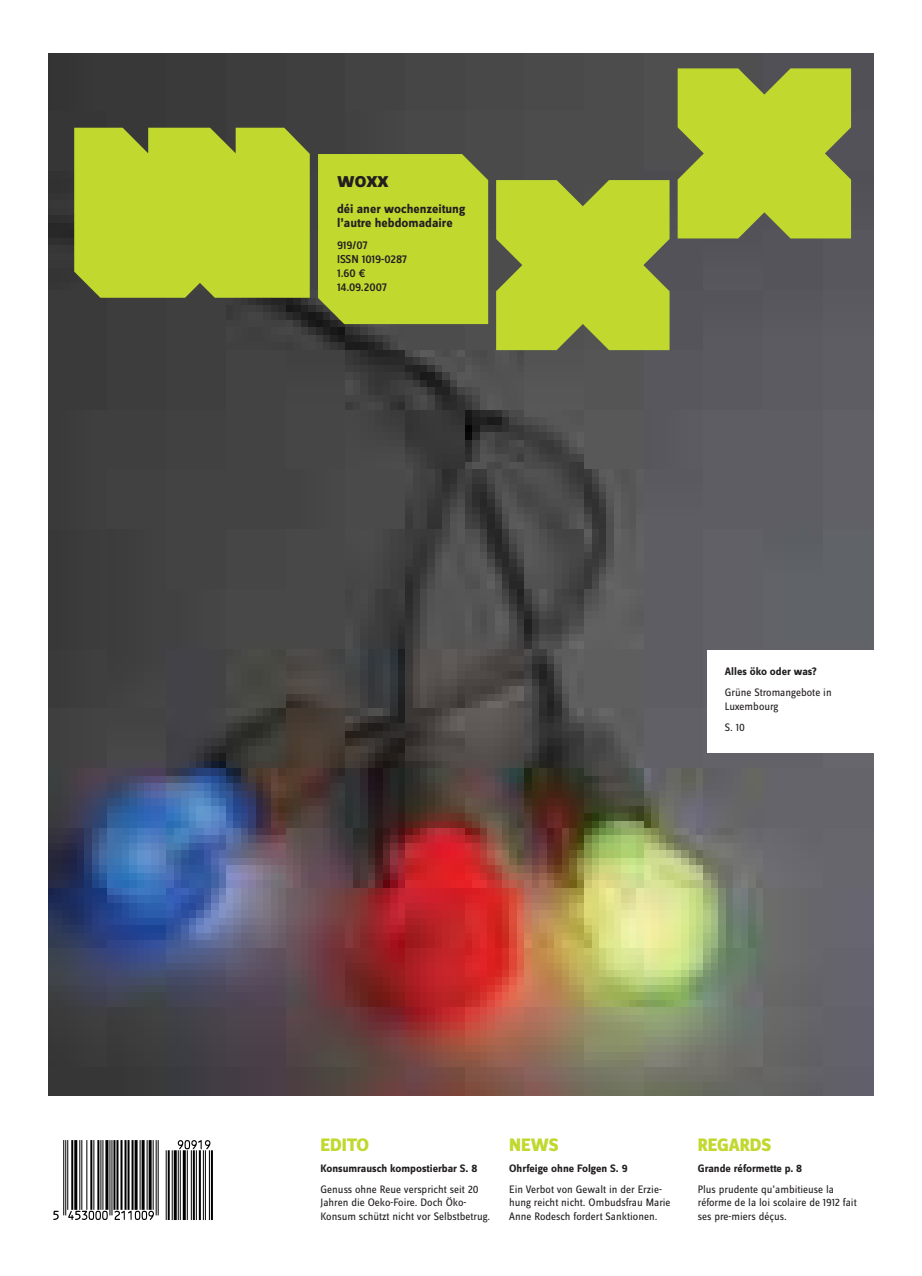
<style>
.page{position:relative;width:922px;height:1276px;background:#fff}
.page>*{position:absolute;margin:0;border:0;box-sizing:border-box;transform-origin:0 0}
.t1{font:700 23.12px "Zine Sans Dis";color:#231f20}
.t2{font:800 18.75px "Zine Sans Dis";letter-spacing:-.01em;color:#c1d82f}
.t3{font:700 13.12px/14.4px "Zine Sans Dis";color:#231f20}
.t4{font:500 11.88px/13.8px "Zine Sans Dis";letter-spacing:-.01em;color:#231f20}
.t5{font:11.25px/13.8px "Zine Sans Dis";color:#231f20}
.t6{font:700 11.25px "Zine Sans Dis";color:#231f20}
</style>
<div class="page">
<img style="left:49px;top:53px;width:823px;height:1042px">
<svg style="left:496px;top:180px;width:173px;height:170px;background:#b6cb32"></svg>
<svg style="left:677px;top:68px;width:173px;height:170px;background:#b6ca32"></svg>
<div style="left:318px;top:154px;width:170px;height:170px;background:#c1d82f"></div>
<div style="left:74px;top:128px;width:236px;height:170px;background:#c1d82f"></div>
<svg style="left:178px;top:1140px;width:32px;height:9px"></svg>
<svg style="left:114px;top:1210px;width:40px;height:10px"></svg>
<svg style="left:68px;top:1210px;width:40px;height:10px"></svg>
<svg style="left:53px;top:1210px;width:6px;height:10px"></svg>
<hr style="left:211px;top:1150px;width:2px;height:70px;background:#000">
<hr style="left:209px;top:1150px;width:1px;height:70px;background:#000">
<hr style="left:205px;top:1150px;width:1px;height:70px;background:#000">
<hr style="left:203px;top:1150px;width:1px;height:70px;background:#000">
<hr style="left:199px;top:1150px;width:2px;height:70px;background:#000">
<hr style="left:196px;top:1150px;width:1px;height:70px;background:#000">
<hr style="left:193px;top:1150px;width:2px;height:70px;background:#000">
<hr style="left:191px;top:1150px;width:1px;height:70px;background:#000">
<hr style="left:187px;top:1150px;width:1px;height:70px;background:#000">
<hr style="left:183px;top:1150px;width:3px;height:70px;background:#000">
<hr style="left:180px;top:1150px;width:1px;height:70px;background:#000">
<hr style="left:178px;top:1150px;width:1px;height:70px;background:#000">
<hr style="left:174px;top:1150px;width:3px;height:70px;background:#000">
<hr style="left:172px;top:1150px;width:1px;height:70px;background:#000">
<hr style="left:168px;top:1150px;width:2px;height:70px;background:#000">
<hr style="left:166px;top:1150px;width:1px;height:70px;background:#000">
<hr style="left:158px;top:1140px;width:1px;height:75px;background:#000">
<hr style="left:156px;top:1140px;width:1px;height:75px;background:#000">
<hr style="left:153px;top:1140px;width:1px;height:69px;background:#000">
<hr style="left:149px;top:1140px;width:3px;height:69px;background:#000">
<hr style="left:147px;top:1140px;width:1px;height:69px;background:#000">
<svg style="left:141px;top:1140px;width:4px;height:69px"></svg>
<hr style="left:139px;top:1140px;width:1px;height:69px;background:#000">
<hr style="left:134px;top:1140px;width:3px;height:69px;background:#000">
<hr style="left:131px;top:1140px;width:2px;height:69px;background:#000">
<hr style="left:127px;top:1140px;width:2px;height:69px;background:#000">
<hr style="left:124px;top:1140px;width:2px;height:69px;background:#000">
<hr style="left:120px;top:1140px;width:2px;height:69px;background:#000">
<hr style="left:116px;top:1140px;width:2px;height:69px;background:#000">
<hr style="left:113px;top:1140px;width:2px;height:69px;background:#000">
<hr style="left:111px;top:1140px;width:1px;height:75px;background:#000">
<hr style="left:109px;top:1140px;width:1px;height:75px;background:#000">
<hr style="left:105px;top:1140px;width:3px;height:69px;background:#000">
<hr style="left:102px;top:1140px;width:1px;height:69px;background:#000">
<hr style="left:100px;top:1140px;width:1px;height:69px;background:#000">
<hr style="left:97px;top:1140px;width:2px;height:69px;background:#000">
<hr style="left:93px;top:1140px;width:1px;height:69px;background:#000">
<hr style="left:90px;top:1140px;width:2px;height:69px;background:#000">
<hr style="left:86px;top:1140px;width:1px;height:69px;background:#000">
<hr style="left:81px;top:1140px;width:1px;height:69px;background:#000">
<hr style="left:79px;top:1140px;width:1px;height:69px;background:#000">
<hr style="left:74px;top:1140px;width:3px;height:69px;background:#000">
<hr style="left:71px;top:1140px;width:2px;height:69px;background:#000">
<hr style="left:67px;top:1140px;width:1px;height:69px;background:#000">
<hr style="left:65px;top:1140px;width:1px;height:75px;background:#000">
<hr style="left:63px;top:1140px;width:1px;height:75px;background:#000">
<div style="left:707px;top:650px;width:197px;height:103px;background:#fff"></div>
<h1 class="t1" style="left:337px;top:171px;width:53px">woxx</h1>
<p class="t3" style="left:337px;top:202px;width:130px">déi aner wochenzeitung l’autre hebdomadaire</p>
<p class="t4" style="left:337px;top:239px;width:71px">919/07<br>ISSN 1019-0287<br>1.60 €<br>14.09.2007</p>
<p class="t6" style="left:724px;top:667px;width:94px">Alles öko oder was?</p>
<p class="t5" style="left:724px;top:686px;width:108px">Grüne Stromangebote in<br>Luxembourg</p>
<p class="t5" style="left:724px;top:721px;width:22px">S. 10</p>
<h2 class="t2" style="left:320px;top:1138px;width:50px">EDITO</h2>
<p class="t6" style="left:320px;top:1163px;width:158px">Konsumrausch kompostierbar S. 8</p>
<p class="t5" style="left:320px;top:1183px;width:171px">Genuss ohne Reue verspricht seit 20<br>Jahren die Oeko-Foire. Doch Öko-<br>Konsum schützt nicht vor Selbstbetrug.</p>
<h2 class="t2" style="left:509px;top:1138px;width:51px">NEWS</h2>
<p class="t6" style="left:509px;top:1163px;width:120px">Ohrfeige ohne Folgen S. 9</p>
<p class="t5" style="left:509px;top:1183px;width:163px">Ein Verbot von Gewalt in der Erzie&shy;hung reicht nicht. Ombudsfrau Marie<br>Anne Rodesch fordert Sanktionen.</p>
<h2 class="t2" style="left:697px;top:1138px;width:75px">REGARDS</h2>
<p class="t6" style="left:697px;top:1163px;width:106px">Grande réformette p. 8</p>
<p class="t5" style="left:697px;top:1183px;width:160px">Plus prudente qu’ambitieuse la réforme de la loi scolaire de 1912 fait ses pre-miers déçus.</p>
</div>
